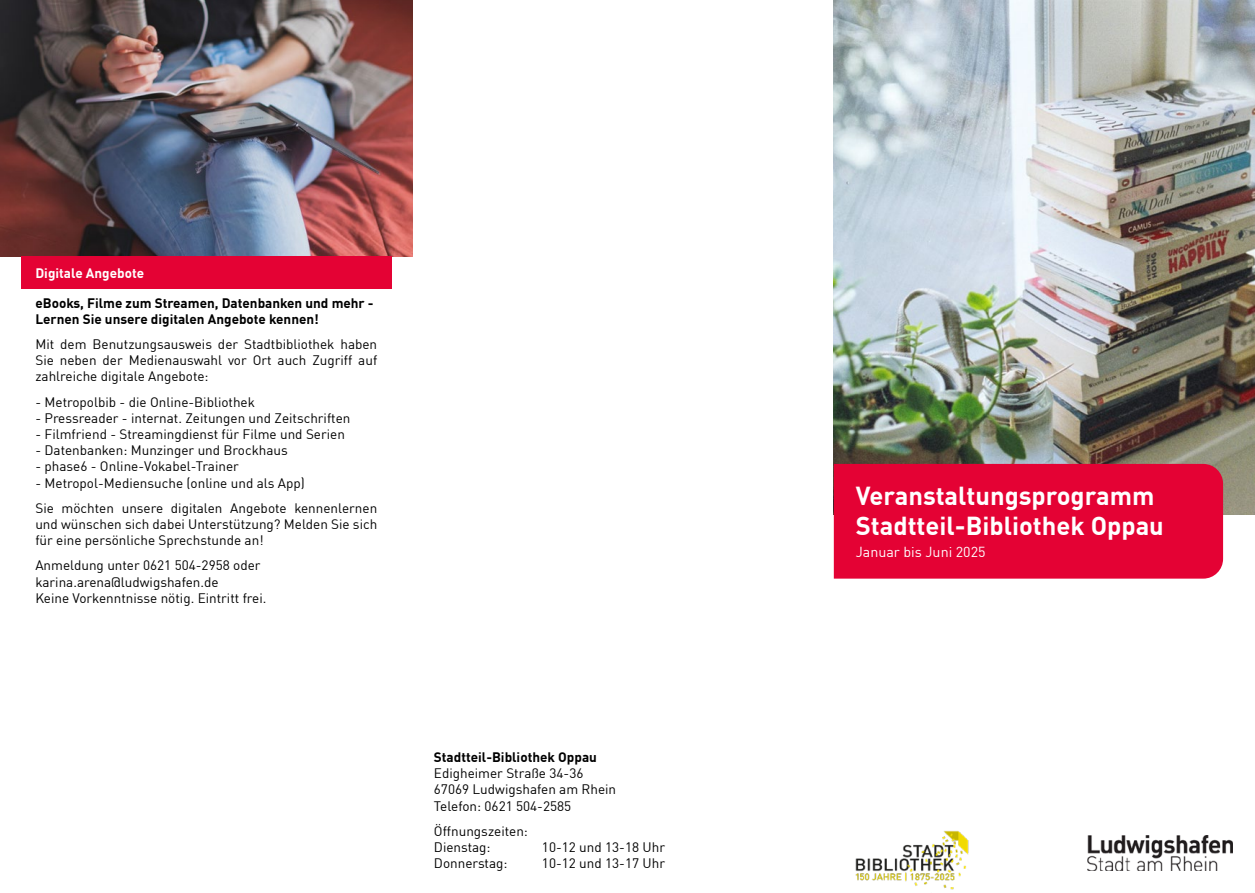
<style>
.page{position:relative;width:1255px;height:893px;background:#fff}
.page>*{position:absolute;margin:0;border:0;box-sizing:border-box;transform-origin:0 0}
.t1{font:700 25.5px "DIN Offc";color:#fff}
.t2{font:14.25px "DIN Offc";color:#fff}
.t3{font:13.5px/16.2px "DIN Offc";color:#000;text-align:justify}
.t4{font:700 13.5px "DIN Offc";color:#000}
.t5{font:700 13.5px "DIN Offc";color:#fff}
</style>
<div class="page">
<img style="left:833px;top:0;width:421px;height:514px">
<div style="left:833px;top:464px;width:389px;height:115px;background:#e40234"></div>
<div style="left:855px;top:485px;width:348px;height:72px;background:#e40234"></div>
<img style="left:0;top:0;width:412px;height:256px">
<div style="left:21px;top:256px;width:370px;height:33px;background:#e40234"></div>
<img style="left:855px;top:830px;width:114px;height:60px">
<img style="left:1087px;top:835px;width:145px;height:36px">
<p class="t5" style="left:35px;top:264px;width:110px">Digitale Angebote</p>
<p class="t4" style="left:35px;top:294px;width:340px">eBooks, Filme zum Streamen, Datenbanken und mehr -</p>
<p class="t4" style="left:35px;top:310px;width:285px">Lernen Sie unsere digitalen Angebote kennen!</p>
<p class="t3" style="left:35px;top:336px;width:343px">Mit dem Benutzungsausweis der Stadtbibliothek haben Sie neben der Medienauswahl vor Ort auch Zugriff auf zahlreiche digitale Angebote:</p>
<p class="t3" style="left:35px;top:393px;width:221px">- Metropolbib - die Online-Bibliothek</p>
<p class="t3" style="left:35px;top:409px;width:316px">- Pressreader - internat. Zeitungen und Zeitschriften</p>
<p class="t3" style="left:35px;top:426px;width:311px">- Filmfriend - Streamingdienst für Filme und Serien</p>
<p class="t3" style="left:35px;top:442px;width:254px">- Datenbanken: Munzinger und Brockhaus</p>
<p class="t3" style="left:35px;top:458px;width:205px">- phase6 - Online-Vokabel-Trainer</p>
<p class="t3" style="left:35px;top:474px;width:271px">- Metropol-Mediensuche (online und als App)</p>
<p class="t3" style="left:35px;top:499px;width:343px">Sie möchten unsere digitalen Angebote kennenlernen und wünschen sich dabei Unterstützung? Melden Sie sich für eine persönliche Sprechstunde an!</p>
<p class="t3" style="left:35px;top:557px;width:227px">Anmeldung unter 0621 504-2958 oder</p>
<p class="t3" style="left:35px;top:573px;width:185px">karina.arena@ludwigshafen.de</p>
<p class="t3" style="left:35px;top:589px;width:232px">Keine Vorkenntnisse nötig. Eintritt frei.</p>
<p class="t4" style="left:434px;top:748px;width:165px">Stadtteil-Bibliothek Oppau</p>
<p class="t3" style="left:434px;top:765px;width:151px">Edigheimer Straße 34-36</p>
<p class="t3" style="left:434px;top:781px;width:184px">67069 Ludwigshafen am Rhein</p>
<p class="t3" style="left:434px;top:797px;width:139px">Telefon: 0621 504-2585</p>
<p class="t3" style="left:434px;top:822px;width:95px">Öffnungszeiten:</p>
<p class="t3" style="left:434px;top:839px;width:58px">Dienstag:</p>
<p class="t3" style="left:542px;top:839px;width:124px">10-12 und 13-18 Uhr</p>
<p class="t3" style="left:434px;top:855px;width:75px">Donnerstag:</p>
<p class="t3" style="left:542px;top:855px;width:124px">10-12 und 13-17 Uhr</p>
<p class="t1" style="left:855px;top:479px;width:300px">Veranstaltungsprogramm</p>
<p class="t1" style="left:855px;top:509px;width:309px">Stadtteil-Bibliothek Oppau</p>
<p class="t2" style="left:855px;top:543px;width:131px">Januar bis Juni 2025</p>
</div>
